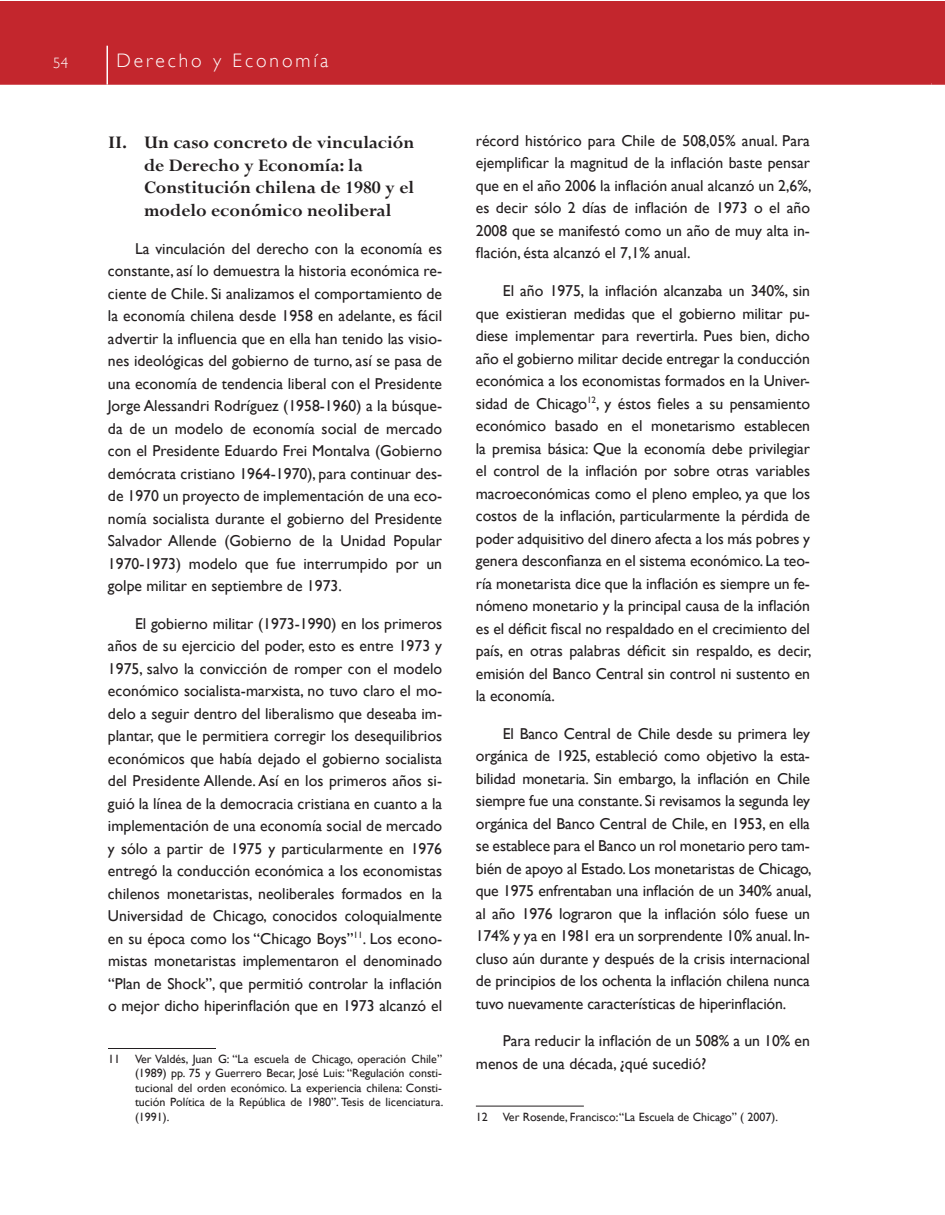
<style>
.page{position:relative;width:945px;height:1215px;background:#fff}
.page>*{position:absolute;margin:0;border:0;box-sizing:border-box;transform-origin:0 0}
.t1{font:700 19.5px/22.5px "Perpetua";color:#231f20}
.t2{font:300 19.5px "Gill Sans";letter-spacing:.15em;color:#fff}
.t3{font:15.75px/22.5px "Gill Sans";color:#231f20;text-align:justify}
.t4{font:300 15px "Gill Sans";color:#fff}
.t5{font:12px/14.4px "Gill Sans";color:#231f20;text-align:justify}
</style>
<div class="page">
<div style="left:0;top:1px;width:932px;height:81px;background:#c3262d"></div>
<div style="left:0;top:80px;width:932px;height:5px;background:#c3262d"></div>
<hr style="left:106px;top:46px;width:2px;height:39px;background:#fff">
<div style="left:932px;top:1px;width:13px;height:81px;background:#c3262d"></div>
<div style="left:932px;top:80px;width:13px;height:5px;background:#c3262d"></div>
<hr style="left:108px;top:1048px;width:108px;height:1px;background:#231f20">
<hr style="left:476px;top:1106px;width:108px;height:1px;background:#231f20">
<p class="t4" style="left:53px;top:55px;width:16px">54</p>
<p class="t2" style="left:116px;top:50px;width:213px">Derecho y Economía</p>
<p class="t1" style="left:144px;top:134px;width:272px;text-indent:-36px">II. Un caso concreto de vinculación de Derecho y Economía: la<br>Constitución chilena de 1980 y el modelo económico neoliberal</p>
<p class="t3" style="left:108px;top:237px;width:336px;text-indent:27px">La vinculación del derecho con la economía es constante, así lo demuestra la historia económica re&shy;ciente de Chile. Si analizamos el comportamiento de la economía chilena desde 1958 en adelante, es fácil advertir la influencia que en ella han tenido las visio&shy;nes ideológicas del gobierno de turno, así se pasa de una economía de tendencia liberal con el Presidente Jorge Alessandri Rodríguez (1958-1960) a la búsque&shy;da de un modelo de economía social de mercado con el Presidente Eduardo Frei Montalva (Gobierno demócrata cristiano 1964-1970), para continuar des&shy;de 1970 un proyecto de implementación de una eco&shy;nomía socialista durante el gobierno del Presidente Salvador Allende (Gobierno de la Unidad Popular 1970-1973) modelo que fue interrumpido por un golpe militar en septiembre de 1973.</p>
<p class="t3" style="left:108px;top:612px;width:336px;text-indent:27px">El gobierno militar (1973-1990) en los primeros años de su ejercicio del poder, esto es entre 1973 y 1975, salvo la convicción de romper con el modelo económico socialista-marxista, no tuvo claro el mo&shy;delo a seguir dentro del liberalismo que deseaba im&shy;plantar, que le permitiera corregir los desequilibrios económicos que había dejado el gobierno socialista del Presidente Allende. Así en los primeros años si&shy;guió la línea de la democracia cristiana en cuanto a la implementación de una economía social de mercado y sólo a partir de 1975 y particularmente en 1976 entregó la conducción económica a los economistas chilenos monetaristas, neoliberales formados en la Universidad de Chicago, conocidos coloquialmente en su época como los “Chicago Boys”<sup>11</sup>. Los econo&shy;mistas monetaristas implementaron el denominado “Plan de Shock”, que permitió controlar la inflación o mejor dicho hiperinflación que en 1973 alcanzó el</p>
<p class="t5" style="left:108px;top:1052px;width:13px">11</p>
<p class="t5" style="left:135px;top:1052px;width:310px">Ver Valdés, Juan G: “La escuela de Chicago, operación Chile” (1989) pp. 75 y Guerrero Becar, José Luis: “Regulación consti&shy;tucional del orden económico. La experiencia chilena: Consti&shy;tución Política de la República de 1980”. Tesis de licenciatura. (1991).</p>
<p class="t3" style="left:476px;top:129px;width:337px">récord histórico para Chile de 508,05% anual. Para ejemplificar la magnitud de la inflación baste pensar que en el año 2006 la inflación anual alcanzó un 2,6%, es decir sólo 2 días de inflación de 1973 o el año 2008 que se manifestó como un año de muy alta in&shy;flación, ésta alcanzó el 7,1% anual.</p>
<p class="t3" style="left:476px;top:279px;width:337px;text-indent:27px">El año 1975, la inflación alcanzaba un 340%, sin que existieran medidas que el gobierno militar pu&shy;diese implementar para revertirla. Pues bien, dicho año el gobierno militar decide entregar la conducción económica a los economistas formados en la Univer&shy;sidad de Chicago<sup>12</sup>, y éstos fieles a su pensamiento económico basado en el monetarismo establecen la premisa básica: Que la economía debe privilegiar el control de la inflación por sobre otras variables macroeconómicas como el pleno empleo, ya que los costos de la inflación, particularmente la pérdida de poder adquisitivo del dinero afecta a los más pobres y genera desconfianza en el sistema económico. La teo&shy;ría monetarista dice que la inflación es siempre un fe&shy;nómeno monetario y la principal causa de la inflación es el déficit fiscal no respaldado en el crecimiento del país, en otras palabras déficit sin respaldo, es decir, emisión del Banco Central sin control ni sustento en la economía.</p>
<p class="t3" style="left:476px;top:722px;width:337px;text-indent:27px">El Banco Central de Chile desde su primera ley orgánica de 1925, estableció como objetivo la esta&shy;bilidad monetaria. Sin embargo, la inflación en Chile siempre fue una constante. Si revisamos la segunda ley orgánica del Banco Central de Chile, en 1953, en ella se establece para el Banco un rol monetario pero tam&shy;bién de apoyo al Estado. Los monetaristas de Chicago, que 1975 enfrentaban una inflación de un 340% anual, al año 1976 lograron que la inflación sólo fuese un 174% y ya en 1981 era un sorprendente 10% anual. In&shy;cluso aún durante y después de la crisis internacional de principios de los ochenta la inflación chilena nunca tuvo nuevamente características de hiperinflación.</p>
<p class="t3" style="left:476px;top:1030px;width:336px;text-indent:27px">Para reducir la inflación de un 508% a un 10% en menos de una década, ¿qué sucedió?</p>
<p class="t5" style="left:476px;top:1109px;width:13px">12</p>
<p class="t5" style="left:503px;top:1109px;width:277px">Ver Rosende, Francisco: “La Escuela de Chicago” ( 2007).</p>
</div>
